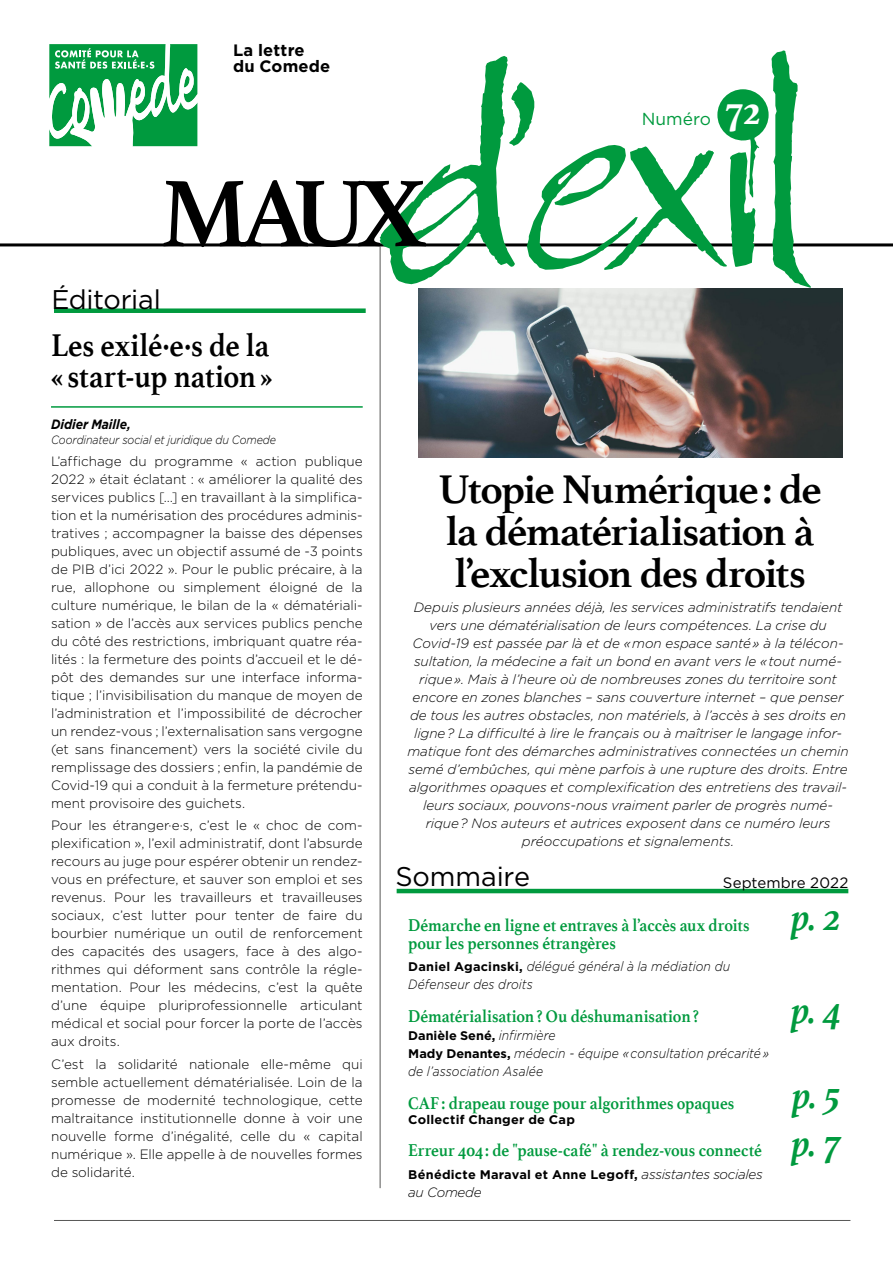
<style>
.page{position:relative;width:893px;height:1263px;background:#fff}
.page>*{position:absolute;margin:0;border:0;box-sizing:border-box;transform-origin:0 0}
.t1{font:700 42px/42px "Athelas";letter-spacing:-.04em;color:#000}
.t2{font:700 42px "Athelas";color:#fff}
.t3{font:italic 700 40.5px "Athelas";color:#009a3e;scale:.9 1}
.t4{font:700 33px/31.5px "Athelas";letter-spacing:-.005em;color:#000;scale:.9 1}
.t5{font:27px "Gotham";letter-spacing:-.005em;color:#000}
.t6{font:700 18px/18px "Athelas";letter-spacing:-.005em;color:#009a3e;scale:.9 1}
.t7{font:17.4px "Gotham";color:#009a3e}
.t8{font:700 16.5px/16.5px "Gotham";letter-spacing:.01em;color:#000}
.t9{font:15px "Gotham";letter-spacing:.01em;color:#000}
.t10{font:300 13.5px/18px "Gotham";color:#000;text-align:justify}
.t11{font:italic 300 13.5px/18px "Gotham";letter-spacing:-.005em;color:#000;text-align:center}
.t12{font:italic 300 13.5px/18px "Gotham";letter-spacing:-.005em;color:#000;scale:.9 1}
.t13{font:italic 700 13.5px "Gotham";letter-spacing:-.005em;color:#000;scale:.9 1}
.t14{font:700 12.45px "Gotham";letter-spacing:.02em;color:#000}
.t15{font:700 12.45px "Gotham";color:#000}
.t16{font:italic 300 12px "Gotham";letter-spacing:-.01em;color:#000;scale:.9 1}
.s1{font-weight:700;font-style:normal;font-size:12.45px}
.s2{font-weight:300;font-style:italic;font-size:13.5px}
</style>
<div class="page">
<img style="left:418px;top:289px;width:424px;height:168px">
<hr style="left:0;top:243px;width:893px;height:3px;background:#000">
<svg style="left:386px;top:51px;width:425px;height:237px"></svg>
<hr style="left:54px;top:1220px;width:796px;height:1px;background:#575756">
<hr style="left:380px;top:246px;width:1px;height:942px;background:#575756">
<hr style="left:51px;top:406px;width:312px;height:2px;background:#009a3e">
<svg style="left:163px;top:180px;width:263px;height:67px"></svg>
<div style="left:54px;top:308px;width:312px;height:5px;background:#009a3e"></div>
<div style="left:717px;top:89px;width:52px;height:51px;background:#009a3e;border-radius:50%"></div>
<svg style="left:49px;top:44px;width:148px;height:102px"></svg>
<hr style="left:397px;top:889px;width:451px;height:4px;background:#009a3e">
<p class="t8" style="left:233px;top:41px;width:99px">La lettre du Comede</p>
<p class="t7" style="left:642px;top:107px;width:71px">Numéro</p>
<h1 class="t2" style="left:725px;top:76px;width:37px">72</h1>
<h3 class="t5" style="left:51px;top:282px;width:111px">Éditorial</h3>
<h3 class="t4" style="left:51px;top:329px;width:247px">Les exilé·e·s de la « start-up nation»</h3>
<p class="t13" style="left:51px;top:415px;width:90px">Didier Maille,</p>
<p class="t16" style="left:51px;top:432px;width:252px">Coordinateur social et juridique du Comede</p>
<p class="t10" style="left:51px;top:452px;width:313px">L’affichage du programme « action publique 2022 » était éclatant : « améliorer la qualité des services publics […] en travaillant à la simplifica&shy;tion et la numérisation des procédures adminis&shy;tratives ; accompagner la baisse des dépenses publiques, avec un objectif assumé de -3 points de PIB d’ici 2022 ». Pour le public précaire, à la rue, allophone ou simplement éloigné de la culture numérique, le bilan de la « dématériali&shy;sation » de l’accès aux services publics penche du côté des restrictions, imbriquant quatre réa&shy;lités : la fermeture des points d’accueil et le dé&shy;pôt des demandes sur une interface informa&shy;tique ; l’invisibilisation du manque de moyen de l’administration et l’impossibilité de décrocher un rendez-vous ; l’externalisation sans vergogne (et sans financement) vers la société civile du remplissage des dossiers ; enfin, la pandémie de Covid-19 qui a conduit à la fermeture prétendu&shy;ment provisoire des guichets.</p>
<p class="t10" style="left:51px;top:816px;width:313px">Pour les étranger·e·s, c’est le « choc de com&shy;plexification », l’exil administratif, dont l’absurde recours au juge pour espérer obtenir un rendez&shy;vous en préfecture, et sauver son emploi et ses revenus. Pour les travailleurs et travailleuses sociaux, c’est lutter pour tenter de faire du bourbier numérique un outil de renforcement des capacités des usagers, face à des algo&shy;rithmes qui déforment sans contrôle la régle&shy;mentation. Pour les médecins, c’est la quête d’une équipe pluriprofessionnelle articulant médical et social pour forcer la porte de l’accès aux droits.</p>
<p class="t10" style="left:51px;top:1054px;width:313px">C’est la solidarité nationale elle-même qui semble actuellement dématérialisée. Loin de la promesse de modernité technologique, cette maltraitance institutionnelle donne à voir une nouvelle forme d’inégalité, celle du « capital numérique ». Elle appelle à de nouvelles formes de solidarité.</p>
<h1 class="t1" style="left:438px;top:467px;width:385px">Utopie Numérique: de la dématérialisation à l’exclusion des droits</h1>
<p class="t11" style="left:407px;top:598px;width:443px">Depuis plusieurs années déjà, les services administratifs tendaient vers une dématérialisation de leurs compétences. La crise du Covid-19 est passée par là et de « mon espace santé » à la télécon&shy;sultation, la médecine a fait un bond en avant vers le « tout numé&shy;rique ». Mais à l’heure où de nombreuses zones du territoire sont encore en zones blanches – sans couverture internet – que penser de tous les autres obstacles, non matériels, à l’accès à ses droits en ligne ? La difficulté à lire le français ou à maîtriser le langage infor&shy;matique font des démarches administratives connectées un chemin semé d’embûches, qui mène parfois à une rupture des droits. Entre algorithmes opaques et complexification des entretiens des travail&shy;leurs sociaux, pouvons-nous vraiment parler de progrès numé&shy;rique ? Nos auteurs et autrices exposent dans ce numéro leurs préoccupations et signalements.</p>
<h3 class="t5" style="left:395px;top:859px;width:136px">Sommaire</h3>
<p class="t9" style="left:723px;top:873px;width:127px">Septembre 2022</p>
<h3 class="t6" style="left:408px;top:915px;width:381px">Démarche en ligne et entraves à l’accès aux droits pour les personnes étrangères</h3>
<p class="t12" style="left:408px;top:957px;width:359px"><span class="s1">Daniel Agacinski,</span> délégué général à la médiation du<br>Défenseur des droits</p>
<h2 class="t3" style="left:792px;top:884px;width:56px">p. 2</h2>
<h3 class="t6" style="left:408px;top:1006px;width:324px">Dématérialisation? Ou déshumanisation?</h3>
<p class="t15" style="left:408px;top:1027px;width:149px">Danièle Sené, <span class="s2">infirmière</span></p>
<p class="t12" style="left:408px;top:1043px;width:402px"><span class="s1">Mady Denantes,</span> médecin - équipe « consultation précarité » de l’association Asalée</p>
<h3 class="t6" style="left:408px;top:1093px;width:364px">CAF: drapeau rouge pour algorithmes opaques</h3>
<p class="t14" style="left:408px;top:1111px;width:168px">Collectif Changer de Cap</p>
<h3 class="t6" style="left:408px;top:1141px;width:394px">Erreur 404: de "pause-café" à rendez-vous connecté</h3>
<p class="t14" style="left:408px;top:1166px;width:356px">Bénédicte Maraval et Anne Legoff, <span class="s2">assistantes sociales</span></p>
<p class="t11" style="left:408px;top:1182px;width:75px">au Comede</p>
<h2 class="t3" style="left:792px;top:977px;width:56px">p. 4</h2>
<h2 class="t3" style="left:793px;top:1063px;width:54px">p. 5</h2>
<h2 class="t3" style="left:792px;top:1110px;width:55px">p. 7</h2>
</div>
